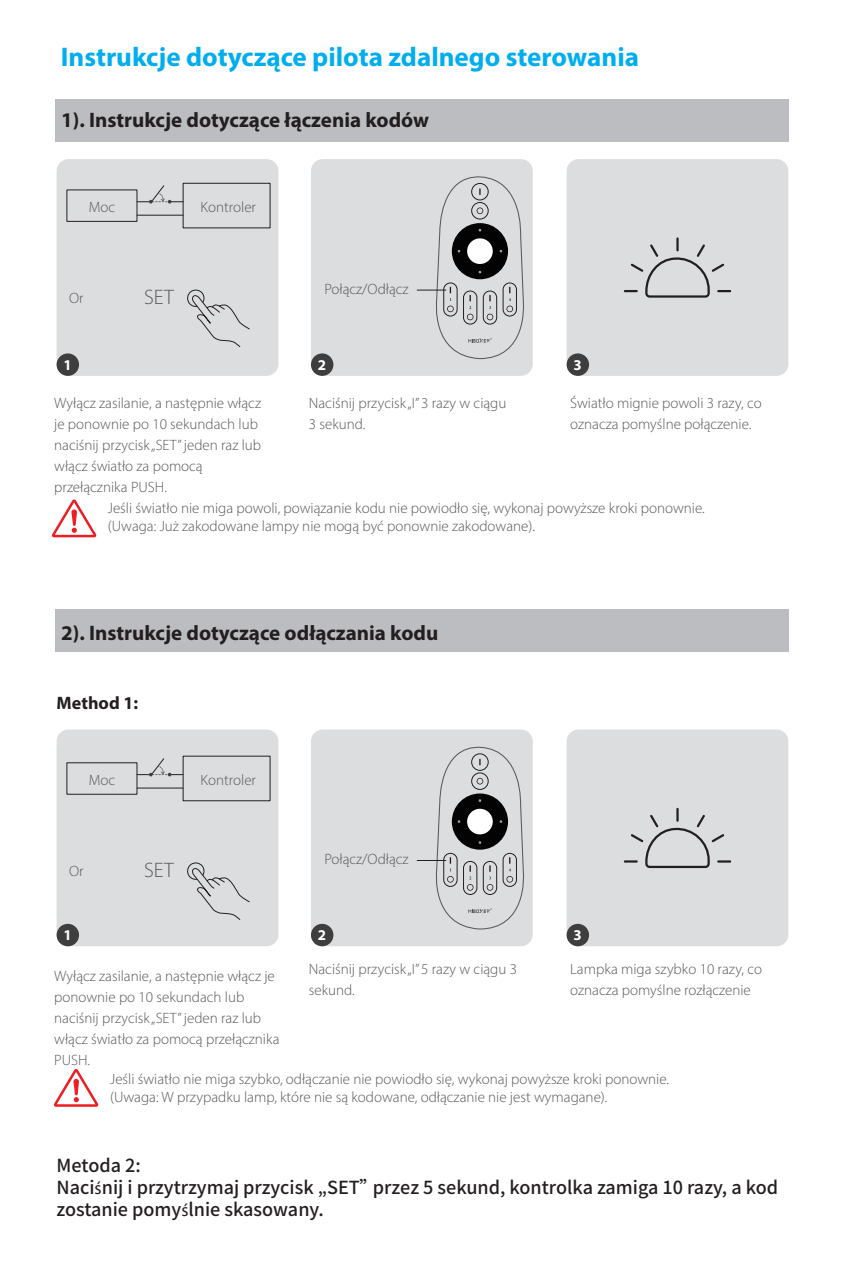
<style>
.page{position:relative;width:851px;height:1276px;background:#fff}
.page>*{position:absolute;margin:0;border:0;box-sizing:border-box;transform-origin:0 0}
.t1{font:700 27px "Myriad Pro";color:#00aeef}
.t2{font:700 21px "Myriad Pro";color:#231f20}
.t3{font:300 21px "Myriad Pro";letter-spacing:.01em;color:#57585a}
.t4{font:500 18px/21.6px "Source Han Sans CN";color:#231f20}
.t5{font:700 18px "Myriad Pro";color:#231f20}
.t6{font:300 15px/21px "Myriad Pro";color:#57585a}
.t7{font:700 15px "Myriad Pro";color:#fff}
.s1{font-family:"Myriad Pro";font-weight:400}
</style>
<div class="page">
<div style="left:311px;top:729px;width:221px;height:217px;background:#dcdddf;border-radius:12px"></div>
<svg style="left:417px;top:746px;width:107px;height:184px"></svg>
<div style="left:55px;top:99px;width:733px;height:42px;background:#bcbdc0"></div>
<svg style="left:52px;top:499px;width:44px;height:38px"></svg>
<div style="left:311px;top:159px;width:221px;height:217px;background:#dcdddf;border-radius:12px"></div>
<div style="left:57px;top:159px;width:221px;height:217px;background:#dcdddf;border-radius:12px"></div>
<div style="left:566px;top:159px;width:222px;height:217px;background:#dcdddf;border-radius:12px"></div>
<hr style="left:137px;top:215px;width:46px;height:1px;background:#231f20">
<div style="left:67px;top:190px;width:70px;height:32px;border:1px solid #231f20"></div>
<div style="left:183px;top:183px;width:87px;height:45px;border:1px solid #231f20"></div>
<svg style="left:137px;top:185px;width:46px;height:18px"></svg>
<div style="left:311px;top:353px;width:22px;height:23px;background:#3e3e3f;border-radius:50%"></div>
<div style="left:57px;top:353px;width:22px;height:23px;background:#3e3e3f;border-radius:50%"></div>
<div style="left:566px;top:353px;width:23px;height:23px;background:#3e3e3f;border-radius:50%"></div>
<svg style="left:187px;top:289px;width:63px;height:58px"></svg>
<svg style="left:624px;top:238px;width:106px;height:60px"></svg>
<div style="left:55px;top:609px;width:733px;height:43px;background:#bcbdc0"></div>
<svg style="left:54px;top:1069px;width:44px;height:37px"></svg>
<div style="left:57px;top:729px;width:221px;height:217px;background:#dcdddf;border-radius:12px"></div>
<div style="left:57px;top:924px;width:22px;height:22px;background:#3e3e3f;border-radius:50%"></div>
<div style="left:566px;top:729px;width:222px;height:217px;background:#dcdddf;border-radius:12px"></div>
<div style="left:566px;top:924px;width:23px;height:22px;background:#3e3e3f;border-radius:50%"></div>
<div style="left:311px;top:924px;width:22px;height:22px;background:#3e3e3f;border-radius:50%"></div>
<hr style="left:137px;top:787px;width:46px;height:1px;background:#231f20">
<div style="left:67px;top:762px;width:70px;height:32px;border:1px solid #231f20"></div>
<div style="left:183px;top:756px;width:87px;height:45px;border:1px solid #231f20"></div>
<svg style="left:137px;top:757px;width:46px;height:19px"></svg>
<svg style="left:187px;top:862px;width:63px;height:58px"></svg>
<svg style="left:624px;top:809px;width:106px;height:60px"></svg>
<svg style="left:436px;top:176px;width:88px;height:184px"></svg>
<hr style="left:417px;top:289px;width:29px;height:2px;background:#231f20">
<h1 class="t1" style="left:61px;top:40px;width:579px">Instrukcje dotyczące pilota zdalnego sterowania</h1>
<h2 class="t2" style="left:61px;top:106px;width:369px">1). Instrukcje dotyczące łączenia kodów</h2>
<p class="t6" style="left:89px;top:196px;width:28px">Moc</p>
<p class="t6" style="left:200px;top:196px;width:57px">Kontroler</p>
<p class="t6" style="left:69px;top:288px;width:16px">Or</p>
<h2 class="t3" style="left:144px;top:284px;width:31px">SET</h2>
<p class="t6" style="left:324px;top:278px;width:86px">Połącz/Odłącz</p>
<p class="t7" style="left:63px;top:355px;width:10px">1</p>
<p class="t7" style="left:318px;top:355px;width:10px">2</p>
<p class="t7" style="left:573px;top:355px;width:10px">3</p>
<p class="t6" style="left:54px;top:392px;width:208px">Wyłącz zasilanie, a następnie włącz je ponownie po 10 sekundach lub naciśnij przycisk „SET” jeden raz lub włącz światło za pomocą przełącznika PUSH.</p>
<p class="t6" style="left:309px;top:392px;width:199px">Naciśnij przycisk „I” 3 razy w ciągu<br>3 sekund.</p>
<p class="t6" style="left:570px;top:392px;width:193px">Światło mignie powoli 3 razy, co oznacza pomyślne połączenie.</p>
<p class="t6" style="left:108px;top:499px;width:598px;line-height:18px">Jeśli światło nie miga powoli, powiązanie kodu nie powiodło się, wykonaj powyższe kroki ponownie. (Uwaga: Już zakodowane lampy nie mogą być ponownie zakodowane).</p>
<h2 class="t2" style="left:61px;top:619px;width:379px">2). Instrukcje dotyczące odłączania kodu</h2>
<p class="t5" style="left:57px;top:691px;width:83px">Method 1:</p>
<p class="t6" style="left:89px;top:769px;width:28px">Moc</p>
<p class="t6" style="left:200px;top:769px;width:57px">Kontroler</p>
<p class="t6" style="left:69px;top:860px;width:16px">Or</p>
<h2 class="t3" style="left:144px;top:857px;width:31px">SET</h2>
<p class="t6" style="left:324px;top:849px;width:86px">Połącz/Odłącz</p>
<p class="t7" style="left:63px;top:925px;width:10px">1</p>
<p class="t7" style="left:318px;top:925px;width:10px">2</p>
<p class="t7" style="left:573px;top:925px;width:10px">3</p>
<p class="t6" style="left:54px;top:965px;width:227px">Wyłącz zasilanie, a następnie włącz je ponownie po 10 sekundach lub naciśnij przycisk „SET” jeden raz lub włącz światło za pomocą przełącznika<br>PUSH.</p>
<p class="t6" style="left:309px;top:958px;width:209px">Naciśnij przycisk „I” 5 razy w ciągu 3 sekund.</p>
<p class="t6" style="left:570px;top:958px;width:193px">Lampka miga szybko 10 razy, co oznacza pomyślne rozłączenie</p>
<p class="t6" style="left:110px;top:1069px;width:560px;line-height:18px">Jeśli światło nie miga szybko, odłączanie nie powiodło się, wykonaj powyższe kroki ponownie. (Uwaga: W przypadku lamp, które nie są kodowane, odłączanie nie jest wymagane).</p>
<p class="t4" style="left:57px;top:1155px;width:723px">Metoda 2:<br>Naci<span class="s1">ś</span>nij i przytrzymaj przycisk „SET”przez 5 sekund, kontrolka zamiga 10 razy, a kod zostanie pomy<span class="s1">ś</span>lnie skasowany.</p>
</div>
